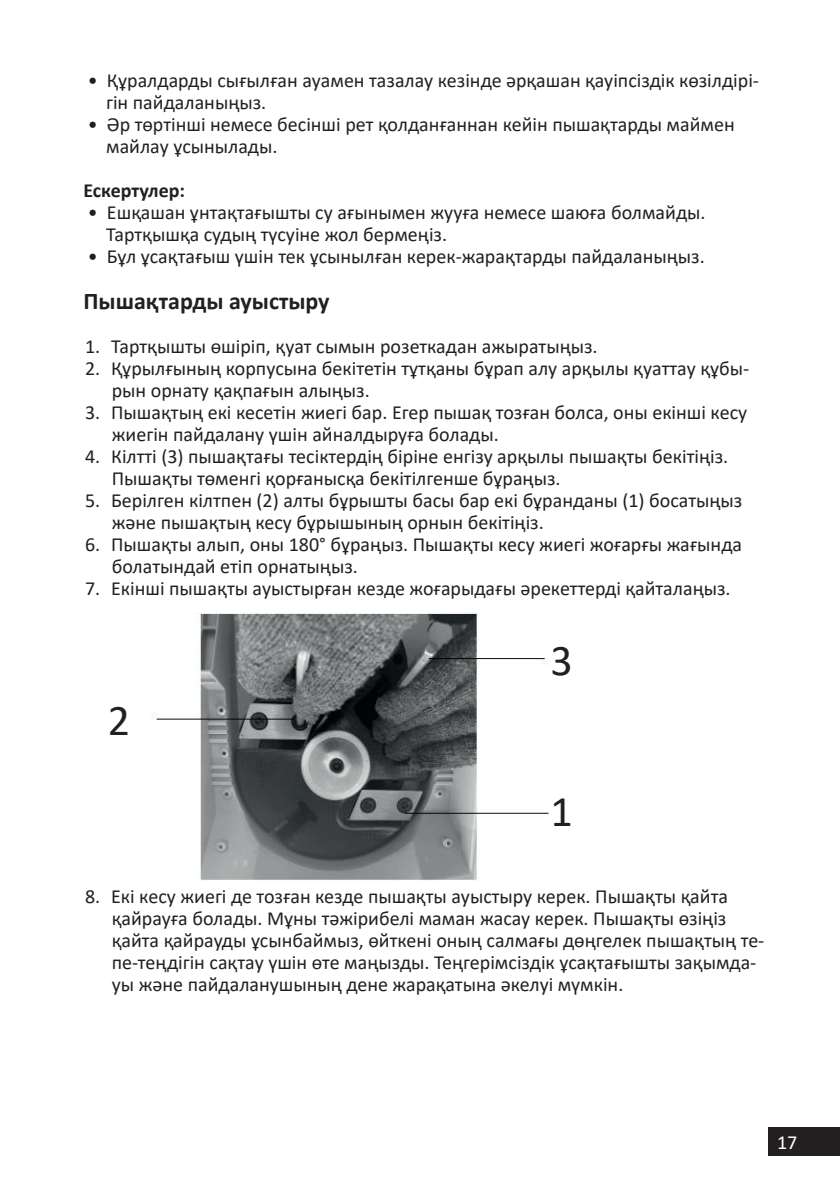
<style>
.page{position:relative;width:840px;height:1191px;background:#fff}
.page>*{position:absolute;margin:0;border:0;box-sizing:border-box;transform-origin:0 0}
.цифры_на_схемах{font:44px "Calibri";color:#231f20}
.Заголовок_12{font:700 24px "Calibri";color:#231f20}
.t1{font:20px/22px "Calibri";color:#231f20}
.t2{font:700 20px "Calibri";color:#231f20}
.t3{font:20px "Calibri";color:#fff}
</style>
<div class="page">
<div style="left:767px;top:1126px;width:72px;height:29px;background:#231f20"></div>
<img style="left:150px;top:612px;width:399px;height:268px">
<p class="t1" style="left:106px;top:69px;width:654px;text-indent:-18px">• Құралдарды сығылған ауамен тазалау кезінде әрқашан қауіпсіздік көзілдірі&shy;гін пайдаланыңыз.</p>
<p class="t1" style="left:106px;top:113px;width:629px;text-indent:-18px">• Әр төртінші немесе бесінші рет қолданғаннан кейін пышақтарды маймен майлау ұсынылады.</p>
<p class="t2" style="left:83px;top:176px;width:103px">Ескертулер:</p>
<p class="t1" style="left:106px;top:201px;width:600px;text-indent:-18px">• Ешқашан ұнтақтағышты су ағынымен жууға немесе шаюға болмайды.<br>Тартқышқа судың түсуіне жол бермеңіз.</p>
<p class="t1" style="left:88px;top:245px;width:618px">• Бұл ұсақтағыш үшін тек ұсынылған керек-жарақтарды пайдаланыңыз.</p>
<p class="Заголовок_12" style="left:83px;top:284px;width:247px">Пышақтарды ауыстыру</p>
<p class="t1" style="left:85px;top:335px;width:513px">1. Тартқышты өшіріп, қуат сымын розеткадан ажыратыңыз.</p>
<p class="t1" style="left:112px;top:357px;width:638px;text-indent:-27px">2. Құрылғының корпусына бекітетін тұтқаны бұрап алу арқылы қуаттау құбы&shy;рын орнату қақпағын алыңыз.</p>
<p class="t1" style="left:112px;top:401px;width:636px;text-indent:-27px">3. Пышақтың екі кесетін жиегі бар. Егер пышақ тозған болса, оны екінші кесу жиегін пайдалану үшін айналдыруға болады.</p>
<p class="t1" style="left:112px;top:445px;width:617px;text-indent:-27px">4. Кілтті (3) пышақтағы тесіктердің біріне енгізу арқылы пышақты бекітіңіз.<br>Пышақты төменгі қорғанысқа бекітілгенше бұраңыз.</p>
<p class="t1" style="left:112px;top:489px;width:631px;text-indent:-27px">5. Берілген кілтпен (2) алты бұрышты басы бар екі бұранданы (1) босатыңыз және пышақтың кесу бұрышының орнын бекітіңіз.</p>
<p class="t1" style="left:112px;top:533px;width:631px;text-indent:-27px">6. Пышақты алып, оны 180° бұраңыз. Пышақты кесу жиегі жоғарғы жағында болатындай етіп орнатыңыз.</p>
<p class="t1" style="left:85px;top:577px;width:646px">7. Екінші пышақты ауыстырған кезде жоғарыдағы әрекеттерді қайталаңыз.</p>
<p class="цифры_на_схемах" style="left:108px;top:689px;width:24px">2</p>
<p class="цифры_на_схемах" style="left:550px;top:630px;width:24px">3</p>
<p class="цифры_на_схемах" style="left:550px;top:781px;width:24px">1</p>
<p class="t1" style="left:112px;top:885px;width:653px;text-indent:-27px">8. Екі кесу жиегі де тозған кезде пышақты ауыстыру керек. Пышақты қайта қайрауға болады. Мұны тәжірибелі маман жасау керек. Пышақты өзіңіз қайта қайрауды ұсынбаймыз, өйткені оның салмағы дөңгелек пышақтың те&shy;пе-теңдігін сақтау үшін өте маңызды. Теңгерімсіздік ұсақтағышты зақымда&shy;уы және пайдаланушының дене жарақатына әкелуі мүмкін.</p>
<p class="t3" style="left:776px;top:1128px;width:22px">17</p>
</div>
